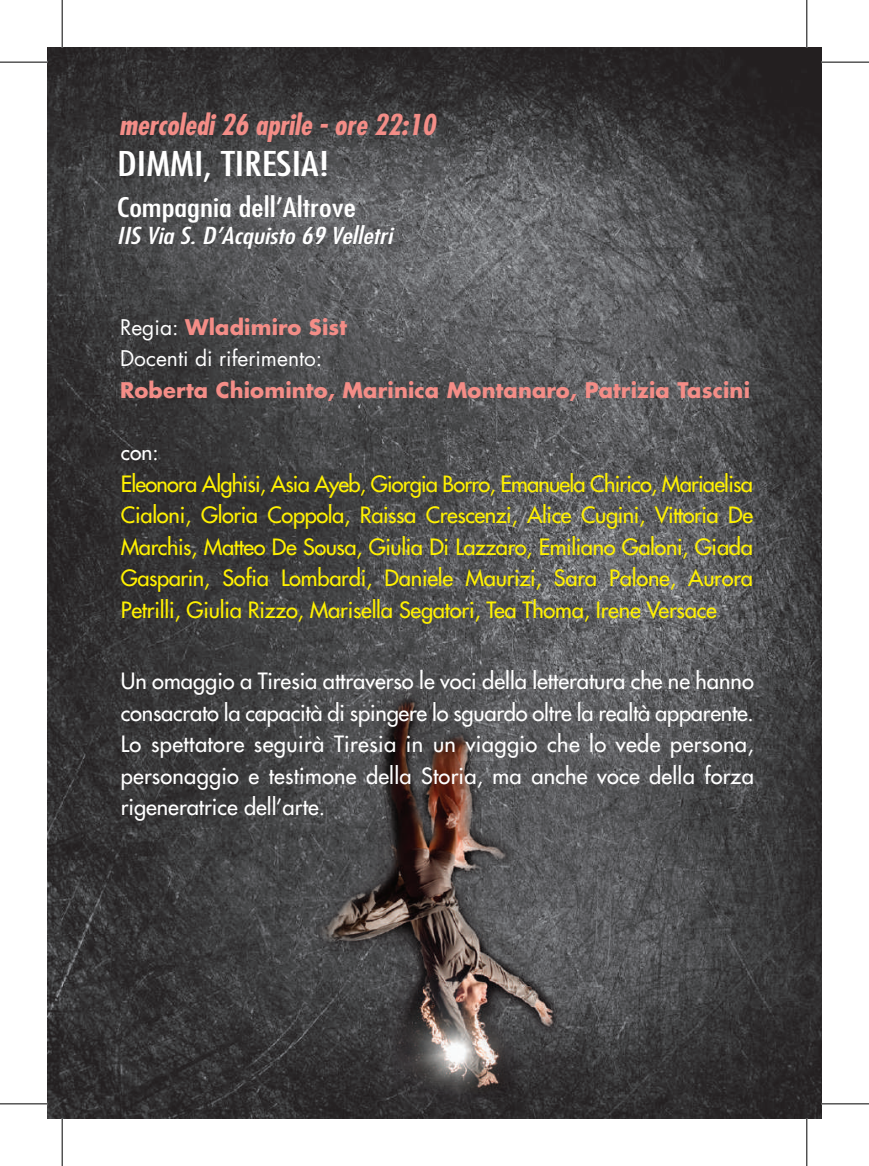
<style>
.page{position:relative;width:869px;height:1166px;background:#fff}
.page>*{position:absolute;margin:0;border:0;box-sizing:border-box;transform-origin:0 0}
.t1{font:condensed 33.25px "Futura";color:#fff;scale:1.28 1}
.t2{font:italic 700 condensed 28px "Futura";color:#f48d87}
.t3{font:condensed 26.25px "Futura";color:#fff;scale:1.28 1}
.t4{font:italic condensed 22.75px "Futura";color:#fff;scale:1.28 1}
.t5{font:21.88px/31.5px "Futura";letter-spacing:-.01em;color:#fff101;text-align:justify}
.t6{font:21.88px/31.5px "Futura";letter-spacing:.01em;color:#fff;text-align:justify}
.t7{font:700 21px "Futura";letter-spacing:.01em;color:#f48d87}
.t8{font:21px/31.5px "Futura";color:#fff}
.t9{font:21px "Futura";color:#fff}
.s1{font-weight:700;color:#f48d87}
</style>
<div class="page">
<img style="left:47px;top:47px;width:774px;height:1072px">
<hr style="left:0;top:62px;width:47px;height:1px;background:#000">
<hr style="left:821px;top:62px;width:47px;height:1px;background:#000">
<hr style="left:0;top:1104px;width:47px;height:1px;background:#000">
<hr style="left:821px;top:1104px;width:47px;height:1px;background:#000">
<hr style="left:62px;top:0;width:1px;height:47px;background:#000">
<hr style="left:62px;top:1119px;width:1px;height:47px;background:#000">
<hr style="left:806px;top:0;width:1px;height:47px;background:#000">
<hr style="left:806px;top:1119px;width:1px;height:47px;background:#000">
<p class="t2" style="left:119px;top:106px;width:318px">mercoledi 26 aprile - ore 22:10</p>
<h1 class="t1" style="left:117px;top:143px;width:167px">DIMMI, TIRESIA!</h1>
<p class="t3" style="left:117px;top:191px;width:188px">Compagnia dell’Altrove</p>
<p class="t4" style="left:117px;top:221px;width:217px">IIS Via S. D’Acquisto 69 Velletri</p>
<p class="t8" style="left:120px;top:311px;width:228px">Regia: <span class="s1">Wladimiro Sist<br></span>Docenti di riferimento:</p>
<p class="t7" style="left:120px;top:375px;width:631px">Roberta Chiominto, Marinica Montanaro, Patrizia Tascini</p>
<p class="t9" style="left:121px;top:439px;width:39px">con:</p>
<p class="t5" style="left:121px;top:468px;width:633px">Eleonora Alghisi, Asia Ayeb, Giorgia Borro, Emanuela Chirico, Mariaelisa Cialoni, Gloria Coppola, Raissa Crescenzi, Alice Cugini, Vittoria De Marchis, Matteo De Sousa, Giulia Di Lazzaro, Emiliano Galoni, Giada Gasparin, Sofia Lombardi, Daniele Maurizi, Sara Palone, Aurora Petrilli, Giulia Rizzo, Marisella Segatori, Tea Thoma, Irene Versace</p>
<p class="t6" style="left:121px;top:665px;width:634px">Un omaggio a Tiresia attraverso le voci della letteratura che ne hanno consacrato la capacità di spingere lo sguardo oltre la realtà apparente.<br>Lo spettatore seguirà Tiresia in un viaggio che lo vede persona, personaggio e testimone della Storia, ma anche voce della forza rigeneratrice dell’arte.</p>
</div>
